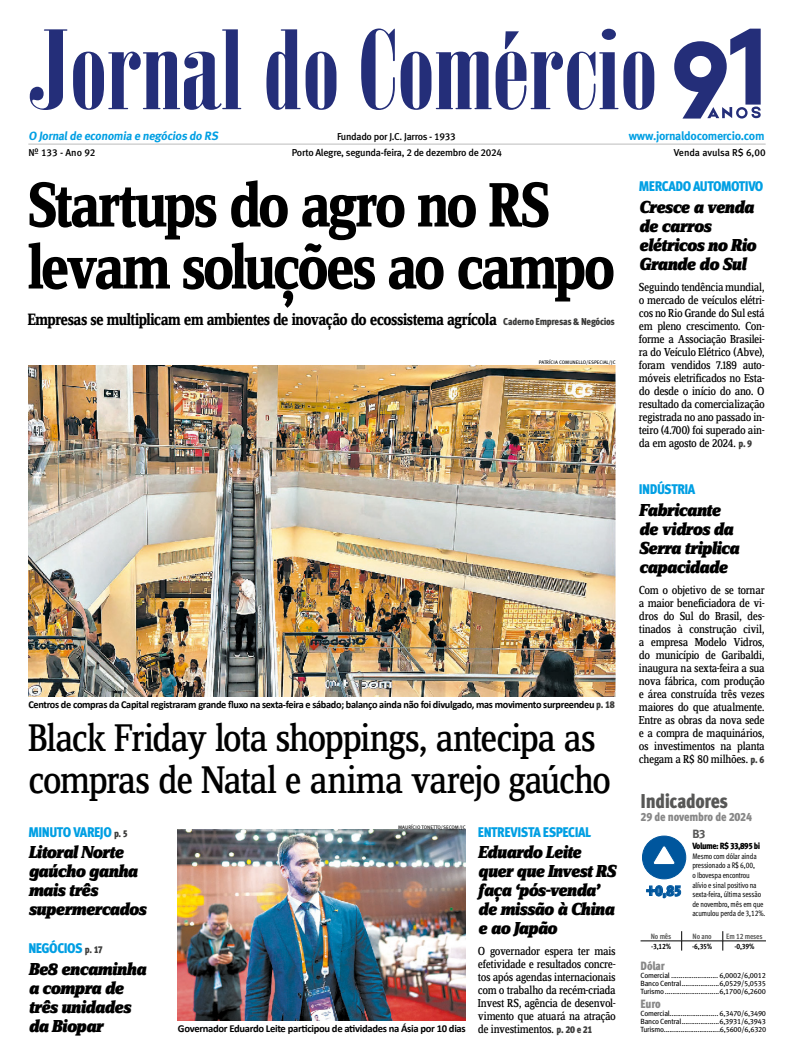
<style>
.page{position:relative;width:794px;height:1063px;background:#fff}
.page>*{position:absolute;margin:0;border:0;box-sizing:border-box;transform-origin:0 0}
.manchete{font:700 65px/62px "Zine Serif Dis";letter-spacing:-.05em;color:#000;scale:.93 1}
.titulo{font:40px/42px "Zine Serif Dis";letter-spacing:-.045em;color:#000}
.Titulo_Indicadores{font:20px "Meta Cond Black LF";letter-spacing:-.02em;color:#575756}
.titulo_chamadas{font:italic 900 18px/19px "Zine Serif Dis";letter-spacing:-.035em;color:#000}
.linha_de_apoio_da_ma{font:700 17.1px "Zine Serif Dis";letter-spacing:-.035em;color:#000;scale:.92 1}
.t1{font:15px "Meta Cond Black LF";color:#00569d}
.cartola{font:14px "Meta Cond Black LF";letter-spacing:-.035em;color:#009fe3}
.manchete-2{font:14px "Meta Cond Black LF";letter-spacing:-.035em;color:#009fe3}
.TEXTO_capa{font:12px/13px "Zine Serif Dis";letter-spacing:-.035em;color:#000;text-align:justify}
.t2{font:700 12px "Meta";letter-spacing:-.02em;color:#009fe3}
.Data_Indicadores{font:12px "Meta Cond Black LF";letter-spacing:-.015em;color:#878787}
.indicadores_negrito{font:12px "Meta Cond Black LF";color:#878787}
.t3{font:12px "Meta Bold LF";color:#575756}
.Legenda{font:700 10.6px "Calibri";letter-spacing:-.03em;color:#000}
.t4{font:10px "Meta Medium LF";letter-spacing:-.025em;color:#000}
.t5{font:10px "Meta Cond Black LF";letter-spacing:-.025em;color:#3c3c3b}
.t6{font:10px "Meta Medium LF";letter-spacing:-.005em;color:#000}
.t7{font:10px "Meta Medium LF";color:#000}
.t8{font:9px "Meta Cond Black LF";letter-spacing:-.05em;color:#000}
.t9{font:8px/9.6px "Meta Cond Book LF";letter-spacing:-.015em;color:#000;scale:.94 1}
.topo_negrito{font:7.7px "Meta Cond Bold LF";letter-spacing:-.02em;color:#575756}
.topo_negrito-2{font:7.7px "Meta Cond Bold LF";color:#000}
.indicadores_negrito-2{font:7.5px "Meta Book LF";letter-spacing:-.03em;color:#000}
.Crédito{font:5px "Meta Book Caps";color:#000}
.s1{font-family:"Meta Cond Black LF";font-weight:400;font-size:10px;color:#3c3c3b}
</style>
<div class="page">
<hr style="left:28px;top:144px;width:737px;height:1px;background:#bcbcbc">
<svg style="left:30px;top:29px;width:37px;height:81px"></svg>
<svg style="left:73px;top:29px;width:168px;height:81px"></svg>
<svg style="left:266px;top:29px;width:70px;height:81px"></svg>
<svg style="left:361px;top:29px;width:293px;height:81px"></svg>
<svg style="left:674px;top:29px;width:86px;height:90px"></svg>
<img style="left:28px;top:366px;width:587px;height:330px">
<img style="left:178px;top:830px;width:288px;height:190px">
<hr style="left:640px;top:941px;width:41px;height:1px;background:#000">
<hr style="left:681px;top:941px;width:42px;height:1px;background:#000">
<svg style="left:681px;top:931px;width:1px;height:20px"></svg>
<hr style="left:723px;top:941px;width:43px;height:1px;background:#000">
<svg style="left:722px;top:931px;width:1px;height:20px"></svg>
<svg style="left:642px;top:835px;width:45px;height:63px"></svg>
<p class="t2" style="left:28px;top:129px;width:193px">O Jornalde economia e negócios do RS</p>
<p class="t4" style="left:337px;top:131px;width:120px">Fundado por J.C. Jarros - 1933</p>
<p class="t2" style="left:629px;top:129px;width:137px">www.jornaldocomercio.com</p>
<p class="t6" style="left:674px;top:147px;width:93px">Venda avulsa R$ 6,00</p>
<p class="manchete" style="left:28px;top:178px;width:633px">Startups do agro no RS levam soluções ao campo</p>
<p class="t7" style="left:28px;top:147px;width:69px">Nº 133 - Ano 92</p>
<p class="t4" style="left:292px;top:147px;width:212px">Porto Alegre, segunda-feira, 2 de dezembro de 2024</p>
<p class="cartola" style="left:639px;top:178px;width:126px">MERCADO AUTOMOTIVO</p>
<p class="titulo_chamadas" style="left:639px;top:199px;width:119px">Cresce a venda de carros elétricos no Rio<br>Grande do Sul</p>
<p class="TEXTO_capa" style="left:639px;top:281px;width:127px">Seguindo tendência mundial, o mercado de veículos elétri&shy;cos no Rio Grande do Sul está em pleno crescimento. Con&shy;forme a Associação Brasilei&shy;ra do Veículo Elétrico (Abve), foram vendidos 7.189 auto&shy;móveis eletrificados no Esta&shy;do desde o início do ano. O resultado da comercialização registrada no ano passado in&shy;teiro (4.700) foi superado ain&shy;da em agosto de 2024.</p>
<p class="linha_de_apoio_da_ma" style="left:28px;top:310px;width:511px">Empresas se multiplicam em ambientes de inovação do ecossistema agrícola</p>
<p class="t5" style="left:503px;top:315px;width:113px">Caderno Empresas &amp; Negócios</p>
<p class="Crédito" style="left:539px;top:360px;width:78px">PATRÍCIA COMUNELLO/ESPECIAL/JC</p>
<p class="t5" style="left:738px;top:438px;width:15px">p. 9</p>
<p class="Legenda" style="left:28px;top:697px;width:588px">Centros de compras da Capital registraram grande fluxo na sexta-feira e sábado; balanço ainda não foi divulgado, mas movimento surpreendeu <span class="s1">p. 18</span></p>
<p class="titulo" style="left:28px;top:719px;width:584px">Black Friday lota shoppings, antecipa as compras de Natal e anima varejo gaúcho</p>
<p class="manchete-2" style="left:28px;top:823px;width:85px">MINUTO VAREJO</p>
<p class="t5" style="left:114px;top:827px;width:15px">p. 5</p>
<p class="titulo_chamadas" style="left:28px;top:844px;width:120px">Litoral Norte gaúcho ganha mais três supermercados</p>
<p class="manchete-2" style="left:28px;top:940px;width:56px">NEGÓCIOS</p>
<p class="t5" style="left:85px;top:943px;width:20px">p. 17</p>
<p class="titulo_chamadas" style="left:28px;top:961px;width:119px">Be8 encaminha a compra de três unidades da Biopar</p>
<p class="Crédito" style="left:398px;top:824px;width:69px">MAURÍCIO TONETTO/SECOM/JC</p>
<p class="Legenda" style="left:178px;top:1021px;width:289px">Governador Eduardo Leite participou de atividades na Ásia por 10 dias</p>
<p class="cartola" style="left:478px;top:823px;width:115px">ENTREVISTA ESPECIAL</p>
<p class="titulo_chamadas" style="left:478px;top:844px;width:139px">Eduardo Leite quer que Invest RS faça ‘pós-venda’ de missão à China e ao Japão</p>
<p class="TEXTO_capa" style="left:478px;top:945px;width:139px">O governador espera ter mais efetividade e resultados concre&shy;tos após agendas internacionais com o trabalho da recém-criada Invest RS, agência de desenvol&shy;vimento que atuará na atração de investimentos.</p>
<p class="t5" style="left:556px;top:1024px;width:37px">p. 20 e 21</p>
<p class="cartola" style="left:639px;top:481px;width:58px">INDÚSTRIA</p>
<p class="titulo_chamadas" style="left:639px;top:501px;width:102px">Fabricante de vidros da<br>Serra triplica capacidade</p>
<p class="TEXTO_capa" style="left:639px;top:584px;width:127px">Com o objetivo de se tornar a maior beneficiadora de vi&shy;dros do Sul do Brasil, des&shy;tinados à construção civil, a empresa Modelo Vidros, do município de Garibaldi, inaugura na sexta-feira a sua nova fábrica, com produção e área construída três vezes maiores do que atualmente.<br>Entre as obras da nova sede e a compra de maquinários, os investimentos na planta chegam a R$ 80 milhões.</p>
<p class="t5" style="left:750px;top:753px;width:15px">p. 6</p>
<p class="Titulo_Indicadores" style="left:640px;top:789px;width:89px">Indicadores</p>
<p class="Data_Indicadores" style="left:640px;top:810px;width:113px">29 de novembro de 2024</p>
<p class="t1" style="left:646px;top:882px;width:37px">+0,85</p>
<p class="t3" style="left:692px;top:827px;width:15px">B3</p>
<p class="t8" style="left:692px;top:841px;width:69px">Volume: R$ 33,895 bi</p>
<p class="t9" style="left:692px;top:851px;width:79px">Mesmo com dólar ainda pressionado a R$ 6,00,<br>o Ibovespa encontrou alívio e sinal positivo na sexta-feira, última sessão de novembro, mês em que acumulou perda de 3,12%.</p>
<p class="topo_negrito" style="left:651px;top:932px;width:22px">No mês</p>
<p class="topo_negrito" style="left:692px;top:932px;width:21px">No ano</p>
<p class="topo_negrito" style="left:726px;top:932px;width:38px">Em 12 meses</p>
<p class="topo_negrito-2" style="left:651px;top:942px;width:22px">-3,12%</p>
<p class="topo_negrito-2" style="left:692px;top:942px;width:22px">-6,35%</p>
<p class="topo_negrito-2" style="left:734px;top:942px;width:22px">-0,39%</p>
<p class="Data_Indicadores" style="left:640px;top:959px;width:26px">Dólar</p>
<p class="indicadores_negrito-2" style="left:640px;top:971px;width:127px">Comercial ......................... 6,0002/6,0012</p>
<p class="indicadores_negrito-2" style="left:640px;top:979px;width:127px">Banco Central....................6,0529/5,0535</p>
<p class="indicadores_negrito-2" style="left:640px;top:987px;width:127px">Turismo.............................6,1700/6,2600</p>
<p class="indicadores_negrito" style="left:640px;top:997px;width:22px">Euro</p>
<p class="indicadores_negrito-2" style="left:640px;top:1009px;width:127px">Comercial.......................... 6,3470/6,3490</p>
<p class="indicadores_negrito-2" style="left:640px;top:1017px;width:127px">Banco Central....................6,3931/6,3943</p>
<p class="indicadores_negrito-2" style="left:640px;top:1025px;width:127px">Turismo..............................6,5600/6,6320</p>
</div>
